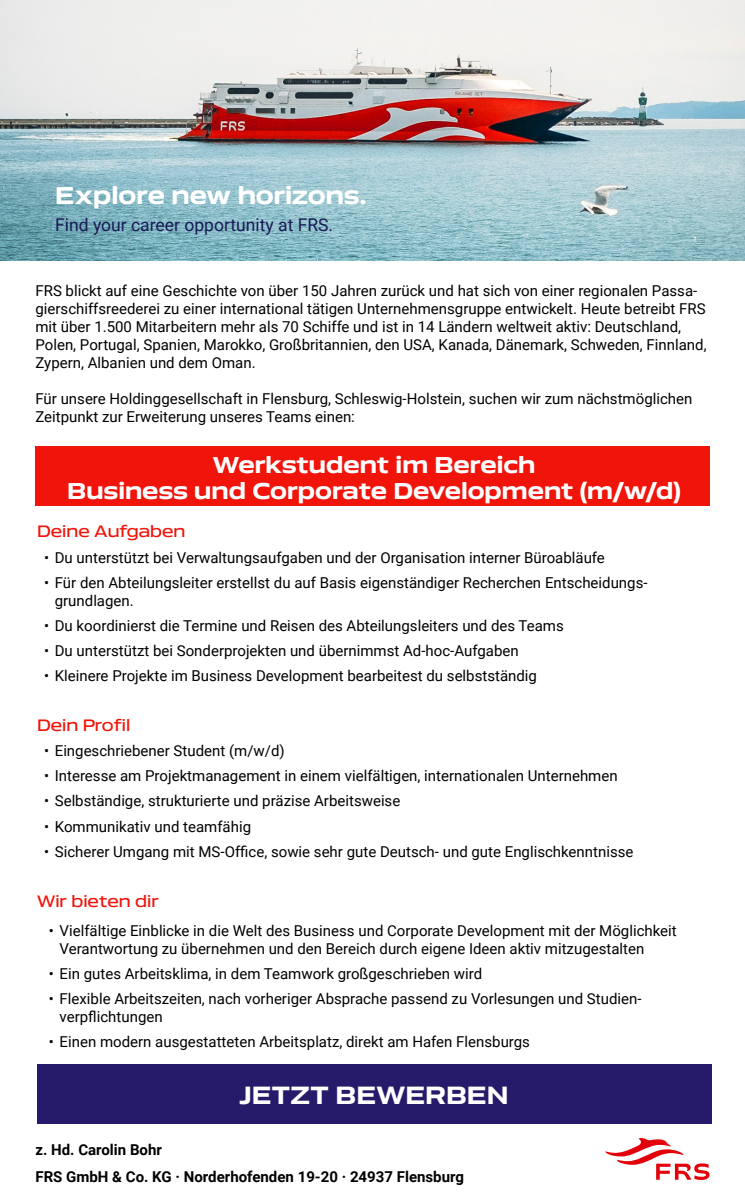
<style>
.page{position:relative;width:745px;height:1195px;background:#fff}
.page>*{position:absolute;margin:0;border:0;box-sizing:border-box;transform-origin:0 0}
.Fließtext{font:700 23.12px "Aero";letter-spacing:-.005em;color:#fff}
.Fließtext-2{font:700 22.5px "Aero";color:#fff}
.Fließtext-3{font:700 21.25px/25.5px "Aero";color:#fff;text-align:center}
.Fließtext-4{font:17.5px "Roboto";color:#191955}
.Fließtext-5{font:15px/18px "Roboto";color:#000}
.t1{font:700 15px "Roboto";color:#000}
.Fließtext-6{font:500 15px "Aero";color:#f0140a}
</style>
<div class="page">
<img style="left:0;top:0;width:744px;height:260px">
<div style="left:37px;top:1064px;width:673px;height:59px;background:#261b6b"></div>
<div style="left:35px;top:446px;width:674px;height:60px;background:#f0140a"></div>
<svg style="left:605px;top:1138px;width:104px;height:41px"></svg>
<p class="Fließtext-2" style="left:55px;top:182px;width:312px">Explore new horizons.</p>
<p class="Fließtext-4" style="left:55px;top:212px;width:279px">Find your career opportunity at FRS.</p>
<p class="Fließtext-5" style="left:35px;top:280px;width:672px">FRS blickt auf eine Geschichte von über 150 Jahren zurück und hat sich von einer regionalen Passa&shy;gierschiffsreederei zu einer international tätigen Unternehmensgruppe entwickelt. Heute betreibt FRS mit über 1.500 Mitarbeitern mehr als 70 Schiffe und ist in 14 Ländern weltweit aktiv: Deutschland, Polen, Portugal, Spanien, Marokko, Großbritannien, den USA, Kanada, Dänemark, Schweden, Finnland, Zypern, Albanien und dem Oman.</p>
<p class="Fließtext-5" style="left:35px;top:388px;width:658px">Für unsere Holdinggesellschaft in Flensburg, Schleswig-Holstein, suchen wir zum nächstmöglichen<br>Zeitpunkt zur Erweiterung unseres Teams einen:</p>
<p class="Fließtext-3" style="left:67px;top:452px;width:614px">Werkstudent im Bereich<br>Business und Corporate Development (m/w/d)</p>
<p class="Fließtext-6" style="left:37px;top:522px;width:150px">Deine Aufgaben</p>
<p class="Fließtext-5" style="left:44px;top:547px;width:562px">• Du unterstützt bei Verwaltungsaufgaben und der Organisation interner Büroabläufe</p>
<p class="Fließtext-5" style="left:55px;top:572px;width:594px;text-indent:-11px">• Für den Abteilungsleiter erstellst du auf Basis eigenständiger Recherchen Entscheidungs&shy;grundlagen.</p>
<p class="Fließtext-5" style="left:44px;top:615px;width:521px">• Du koordinierst die Termine und Reisen des Abteilungsleiters und des Teams</p>
<p class="Fließtext-5" style="left:44px;top:640px;width:475px">• Du unterstützt bei Sonderprojekten und übernimmst Ad-hoc-Aufgaben</p>
<p class="Fließtext-5" style="left:44px;top:666px;width:494px">• Kleinere Projekte im Business Development bearbeitest du selbstständig</p>
<p class="Fließtext-6" style="left:37px;top:716px;width:95px">Dein Profil</p>
<p class="Fließtext-5" style="left:44px;top:741px;width:242px">• Eingeschriebener Student (m/w/d)</p>
<p class="Fließtext-5" style="left:44px;top:766px;width:574px">• Interesse am Projektmanagement in einem vielfältigen, internationalen Unternehmen</p>
<p class="Fließtext-5" style="left:44px;top:791px;width:357px">• Selbständige, strukturierte und präzise Arbeitsweise</p>
<p class="Fließtext-5" style="left:44px;top:816px;width:208px">• Kommunikativ und teamfähig</p>
<p class="Fließtext-5" style="left:44px;top:841px;width:590px">• Sicherer Umgang mit MS-Office, sowie sehr gute Deutsch- und gute Englischkenntnisse</p>
<p class="Fließtext-6" style="left:37px;top:891px;width:123px">Wir bieten dir</p>
<p class="Fließtext-5" style="left:60px;top:920px;width:618px;text-indent:-11px">• Vielfältige Einblicke in die Welt des Business und Corporate Development mit der Möglichkeit<br>Verantwortung zu übernehmen und den Bereich durch eigene Ideen aktiv mitzugestalten</p>
<p class="Fließtext-5" style="left:49px;top:963px;width:434px">• Ein gutes Arbeitsklima, in dem Teamwork großgeschrieben wird</p>
<p class="Fließtext-5" style="left:60px;top:988px;width:583px;text-indent:-11px">• Flexible Arbeitszeiten, nach vorheriger Absprache passend zu Vorlesungen und Studien&shy;verpflichtungen</p>
<p class="Fließtext-5" style="left:49px;top:1031px;width:482px">• Einen modern ausgestatteten Arbeitsplatz, direkt am Hafen Flensburgs</p>
<p class="Fließtext" style="left:239px;top:1080px;width:270px">JETZT BEWERBEN</p>
<p class="t1" style="left:35px;top:1138px;width:128px">z. Hd. Carolin Bohr</p>
<p class="t1" style="left:35px;top:1165px;width:430px">FRS GmbH &amp; Co. KG · Norderhofenden 19-20 · 24937 Flensburg</p>
</div>
